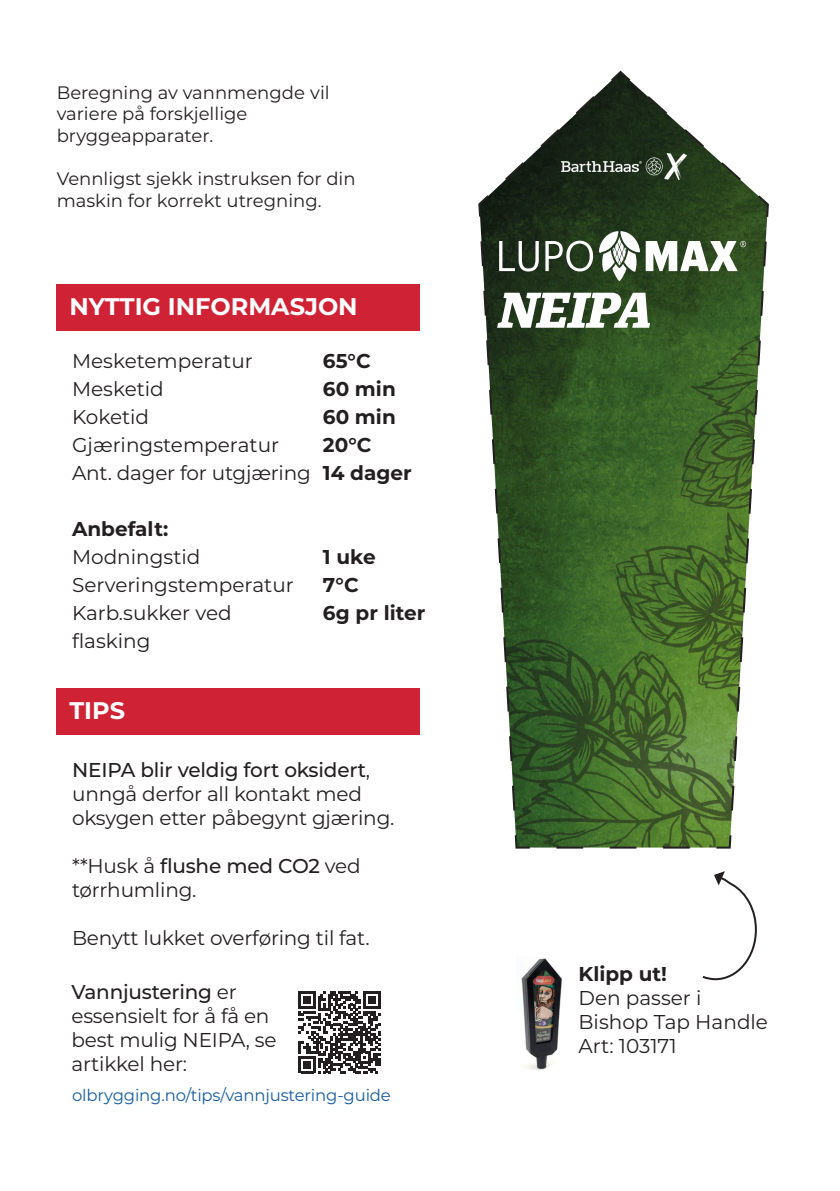
<style>
.page{position:relative;width:840px;height:1191px;background:#fff}
.page>*{position:absolute;margin:0;border:0;box-sizing:border-box;transform-origin:0 0}
.t1{font:italic 900 52.2px "Hop One";color:#fff}
.t2{font:700 24px "Montserrat";color:#fff}
.t3{font:20px/24px "Montserrat";letter-spacing:-.01em;color:#231f20}
.t4{font:700 20px "Montserrat";color:#231f20}
.t5{font:500 20px "Montserrat";letter-spacing:-.01em;color:#231f20}
.t6{font:18px/21.6px "Montserrat";color:#231f20}
.t7{font:16.4px "Montserrat";letter-spacing:-.01em;color:#175d9e}
.s1{font-weight:400}
.s2{font-weight:500}
</style>
<div class="page">
<svg style="left:478px;top:70px;width:291px;height:779px"></svg>
<svg style="left:702px;top:871px;width:55px;height:110px"></svg>
<div style="left:57px;top:284px;width:363px;height:46px;background:#d02235"></div>
<div style="left:57px;top:688px;width:363px;height:47px;background:#d02235"></div>
<img style="left:521px;top:958px;width:41px;height:112px">
<svg style="left:298px;top:991px;width:82px;height:82px"></svg>
<p class="t6" style="left:57px;top:81px;width:274px">Beregning av vannmengde vil variere på forskjellige</p>
<p class="t6" style="left:57px;top:124px;width:158px">bryggeapparater.</p>
<p class="t6" style="left:57px;top:167px;width:300px">Vennligst sjekk instruksen for din maskin for korrekt utregning.</p>
<p class="t2" style="left:69px;top:289px;width:289px">NYTTIG INFORMASJON</p>
<p class="t3" style="left:72px;top:348px;width:182px">Mesketemperatur</p>
<p class="t3" style="left:72px;top:376px;width:93px">Mesketid</p>
<p class="t3" style="left:72px;top:404px;width:79px">Koketid</p>
<p class="t3" style="left:72px;top:432px;width:208px">Gjæringstemperatur</p>
<p class="t3" style="left:72px;top:460px;width:240px">Ant. dager for utgjæring</p>
<p class="t4" style="left:72px;top:514px;width:98px">Anbefalt:</p>
<p class="t3" style="left:72px;top:544px;width:130px">Modningstid</p>
<p class="t3" style="left:72px;top:572px;width:223px">Serveringstemperatur</p>
<p class="t3" style="left:72px;top:598px;width:161px;line-height:28px">Karb.sukker ved flasking</p>
<p class="t4" style="left:323px;top:346px;width:49px">65°C</p>
<p class="t4" style="left:323px;top:374px;width:74px">60 min</p>
<p class="t4" style="left:323px;top:402px;width:74px">60 min</p>
<p class="t4" style="left:323px;top:430px;width:50px">20°C</p>
<p class="t4" style="left:323px;top:458px;width:90px">14 dager</p>
<p class="t4" style="left:323px;top:542px;width:54px">1 uke</p>
<p class="t4" style="left:323px;top:570px;width:37px">7°C</p>
<p class="t4" style="left:323px;top:598px;width:104px">6g pr liter</p>
<p class="t2" style="left:69px;top:693px;width:57px">TIPS</p>
<p class="t5" style="left:72px;top:755px;width:299px">NEIPA blir veldig fort oksidert<span class="s1">,</span></p>
<p class="t3" style="left:72px;top:781px;width:324px">unngå derfor all kontakt med oksygen etter påbegynt gjæring.</p>
<p class="t3" style="left:72px;top:853px;width:290px">**Husk å <span class="s2">flushe med CO2</span> ved tørrhumling.</p>
<p class="t3" style="left:72px;top:925px;width:299px">Benytt lukket overføring til fat.</p>
<p class="t3" style="left:71px;top:979px;width:206px"><span class="s2">Vannjustering</span> er essensielt for å få en best mulig NEIPA, se artikkel her:</p>
<p class="t7" style="left:72px;top:1083px;width:320px">olbrygging.no/tips/vannjustering-guide</p>
<p class="t1" style="left:499px;top:272px;width:154px">NEIPA</p>
<p class="t4" style="left:578px;top:959px;width:90px">Klipp ut!</p>
<p class="t3" style="left:578px;top:985px;width:124px">Den passer i</p>
<p class="t3" style="left:578px;top:1009px;width:191px">Bishop Tap Handle</p>
<p class="t3" style="left:578px;top:1033px;width:100px">Art: 103171</p>
</div>
